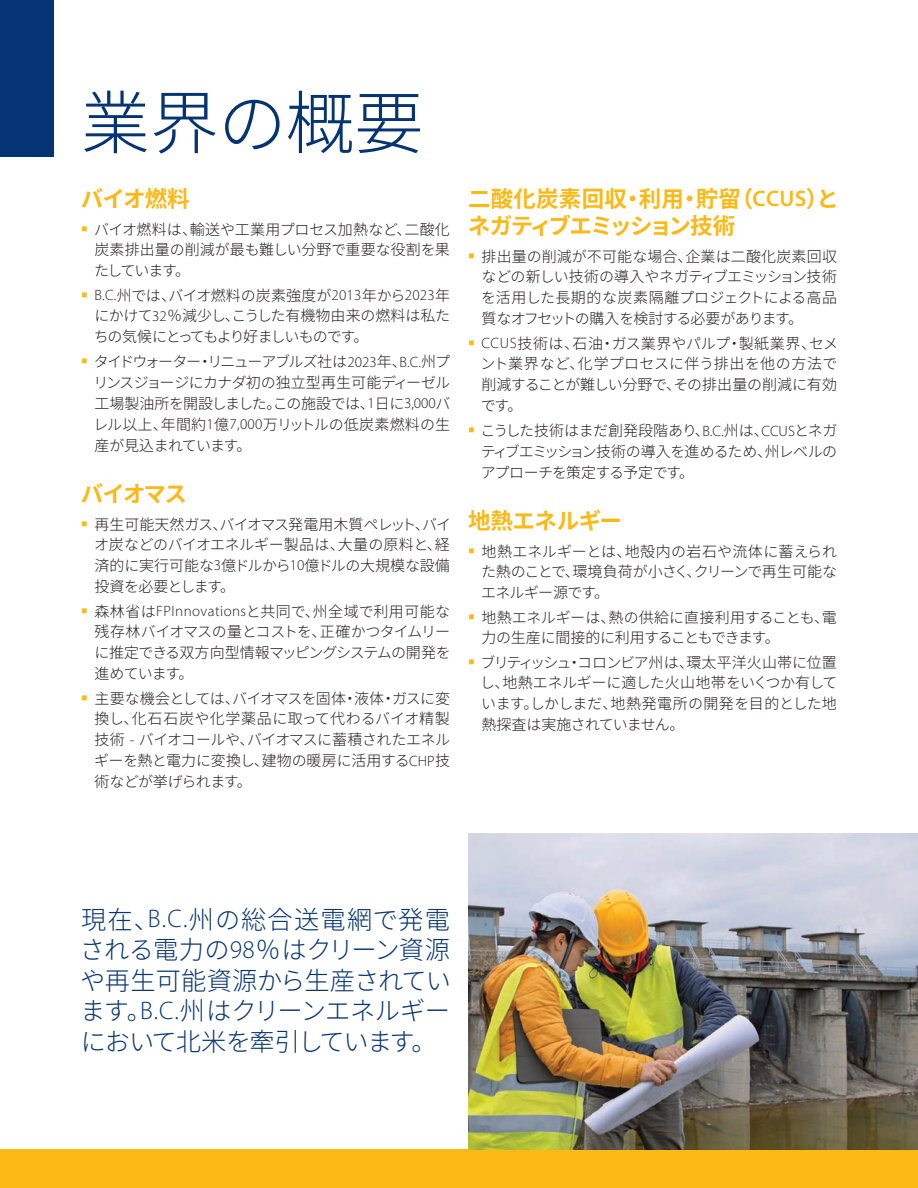
<style>
.page{position:relative;width:918px;height:1188px;background:#fff}
.page>*{position:absolute;margin:0;border:0;box-sizing:border-box;transform-origin:0 0}
.t1{font:300 69px "Noto Sans CJ Kjp";letter-spacing:-.01em;color:#053474}
.t2{font:300 25.5px/30.6px "Noto Sans CJ Kjp";letter-spacing:-.035em;color:#073674;text-align:justify}
.Titles{font:700 22.5px/27px "Noto Sans CJ Kjp";letter-spacing:-.03em;color:#fcb814}
.Bullet_Point_Text{font:300 15px/20.7px "Noto Sans CJ Kjp";letter-spacing:-.02em;color:#231f20;text-align:justify}
.s1{font-family:"Minion Pro";font-weight:700;font-size:16.5px;color:#fcb814}
.s2{font-family:"Myriad Pro"}
.s3{font-family:"Myriad Pro";font-weight:600}
</style>
<div class="page">
<div style="left:0;top:1149px;width:918px;height:39px;background:#fcb814"></div>
<img style="left:468px;top:834px;width:450px;height:315px">
<div style="left:0;top:0;width:54px;height:156px;background:#053474"></div>
<p class="t1" style="left:81px;top:84px;width:344px">業界の概要</p>
<p class="Titles" style="left:81px;top:186px;width:110px">バイオ燃料</p>
<p class="Bullet_Point_Text" style="left:94px;top:219px;width:357px;text-indent:-13px"><span class="s1">■</span> バイオ燃料は、輸送や工業用プロセス加熱など、二酸化炭素排出量の削減が最も難しい分野で重要な役割を果たしています。</p>
<p class="Bullet_Point_Text" style="left:94px;top:286px;width:358px;text-indent:-13px"><span class="s1">■</span> <span class="s2">B.C.</span>州では、バイオ燃料の炭素強度が<span class="s2">2013</span>年から<span class="s2">2023</span>年にかけて<span class="s2">32</span>％減少し、こうした有機物由来の燃料は私たちの気候にとってもより好ましいものです。</p>
<p class="Bullet_Point_Text" style="left:93px;top:352px;width:358px;text-indent:-12px"><span class="s1">■</span> タイドウォーター・リニューアブルズ社は<span class="s2">2023</span>年、<span class="s2">B.C.</span>州プリンスジョージにカナダ初の独立型再生可能ディーゼル工場製油所を開設しました。この施設では、<span class="s2">1</span>日に<span class="s2">3,000</span>バレル以上、年間約<span class="s2">1</span>億<span class="s2">7,000</span>万リットルの低炭素燃料の生産が見込まれています。</p>
<p class="Titles" style="left:81px;top:480px;width:108px">バイオマス</p>
<p class="Bullet_Point_Text" style="left:94px;top:514px;width:359px;text-indent:-13px"><span class="s1">■</span> 再生可能天然ガス、バイオマス発電用木質ペレット、バイオ炭などのバイオエネルギー製品は、大量の原料と、経済的に実行可能な<span class="s2">3</span>億ドルから<span class="s2">10</span>億ドルの大規模な設備投資を必要とします。</p>
<p class="Bullet_Point_Text" style="left:94px;top:601px;width:358px;text-indent:-13px"><span class="s1">■</span> 森林省は<span class="s2">FPInnovations</span>と共同で、州全域で利用可能な残存林バイオマスの量とコストを、正確かつタイムリーに推定できる双方向型情報マッピングシステムの開発を進めています。</p>
<p class="Bullet_Point_Text" style="left:94px;top:688px;width:357px;text-indent:-13px"><span class="s1">■</span> 主要な機会としては、バイオマスを固体・液体・ガスに変換し、化石石炭や化学薬品に取って代わるバイオ精製技術 <span class="s2">-</span> バイオコールや、バイオマスに蓄積されたエネルギーを熱と電力に変換し、建物の暖房に活用する<span class="s2">CHP</span>技術などが挙げられます。</p>
<p class="Titles" style="left:468px;top:186px;width:373px">二酸化炭素回収・利用・貯留（<span class="s3">CCUS</span>）とネガティブエミッション技術</p>
<p class="Bullet_Point_Text" style="left:481px;top:246px;width:357px;text-indent:-13px"><span class="s1">■</span> 排出量の削減が不可能な場合、企業は二酸化炭素回収などの新しい技術の導入やネガティブエミッション技術を活用した長期的な炭素隔離プロジェクトによる高品質なオフセットの購入を検討する必要があります。</p>
<p class="Bullet_Point_Text" style="left:481px;top:334px;width:359px;text-indent:-13px"><span class="s1">■</span> <span class="s2">CCUS</span>技術は、石油・ガス業界やパルプ・製紙業界、セメント業界など、化学プロセスに伴う排出を他の方法で削減することが難しい分野で、その排出量の削減に有効です。</p>
<p class="Bullet_Point_Text" style="left:481px;top:421px;width:358px;text-indent:-13px"><span class="s1">■</span> こうした技術はまだ創発段階あり、<span class="s2">B.C.</span>州は、<span class="s2">CCUS</span>とネガティブエミッション技術の導入を進めるため、州レベルのアプローチを策定する予定です。</p>
<p class="Titles" style="left:468px;top:507px;width:156px">地熱エネルギー</p>
<p class="Bullet_Point_Text" style="left:481px;top:541px;width:358px;text-indent:-13px"><span class="s1">■</span> 地熱エネルギーとは、地殻内の岩石や流体に蓄えられた熱のことで、環境負荷が小さく、クリーンで再生可能なエネルギー源です。</p>
<p class="Bullet_Point_Text" style="left:482px;top:608px;width:357px;line-height:20.2px;text-indent:-14px"><span class="s1">■</span> 地熱エネルギーは、熱の供給に直接利用することも、電力の生産に間接的に利用することもできます。</p>
<p class="Bullet_Point_Text" style="left:480px;top:653px;width:359px;text-indent:-12px"><span class="s1">■</span> ブリティッシュ・コロンビア州は、環太平洋火山帯に位置し、地熱エネルギーに適した火山地帯をいくつか有しています。しかしまだ、地熱発電所の開発を目的とした地熱探査は実施されていません。</p>
<p class="t2" style="left:80px;top:904px;width:372px">現在、<span class="s2">B.C.</span>州の総合送電網で発電される電力の<span class="s2">98</span>％はクリーン資源や再生可能資源から生産されています。<span class="s2">B.C.</span>州はクリーンエネルギーにおいて北米を牽引しています。</p>
</div>
